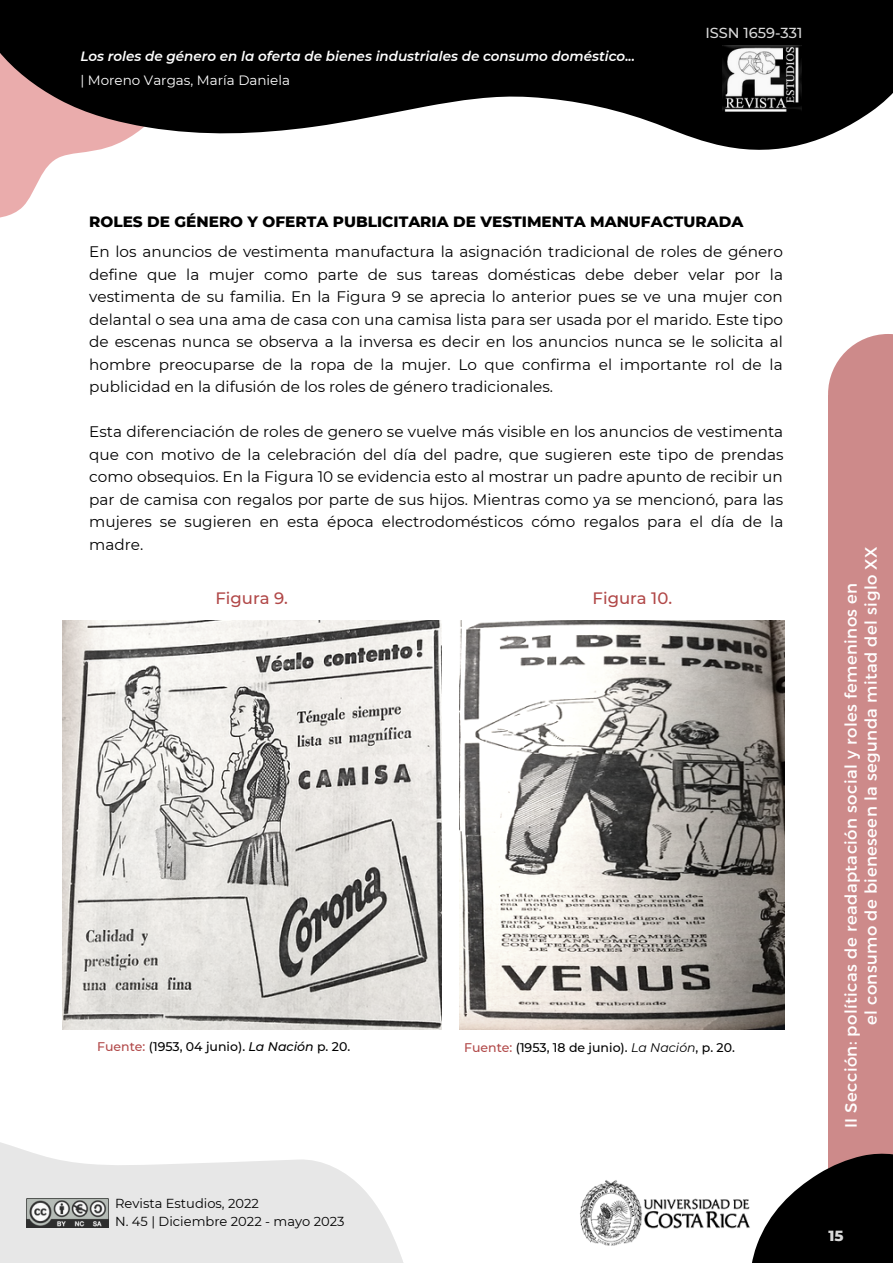
<style>
.page{position:relative;width:893px;height:1264px;background:#fff}
.page>*{position:absolute;margin:0;border:0;box-sizing:border-box;transform-origin:0 0}
.t1{font:16.5px/20.2px "Montserrat";letter-spacing:.025em;color:#fff}
.t2{font:500 16.5px "Montserrat";color:#b14848}
.t3{font:15.3px/22.5px "Montserrat";color:#000;text-align:justify}
.t4{font:800 15.3px "Montserrat";color:#000}
.t5{font:800 15px "Montserrat";color:#d9d9d9}
.t6{font:500 14.55px "Montserrat";color:#d9d9d9}
.t7{font:italic 600 13.5px "Montserrat";color:#fff}
.t8{font:13.5px "Montserrat";color:#fff}
.t9{font:13.05px/17.4px "Montserrat";color:#000}
.t10{font:500 12.45px "Montserrat";color:#000}
.s1{color:#b14848}
.s2{font-style:italic}
.s3{font-weight:400;font-style:italic}
</style>
<div class="page">
<svg style="left:0;top:0;width:892px;height:218px;fill:#000"></svg>
<div style="left:828px;top:395px;width:64px;height:867px;background:#cd8a8a"></div>
<svg style="left:828px;top:334px;width:64px;height:61px"></svg>
<svg style="left:632px;top:866px;width:260px;height:396px"></svg>
<svg style="left:0;top:982px;width:464px;height:280px"></svg>
<img style="left:722px;top:45px;width:79px;height:71px">
<img style="left:580px;top:1178px;width:172px;height:70px">
<img style="left:27px;top:1198px;width:82px;height:28px">
<img style="left:62px;top:620px;width:379px;height:409px">
<img style="left:459px;top:620px;width:325px;height:409px">
<p class="t7" style="left:80px;top:48px;width:556px">Los roles de género en la oferta de bienes industriales de consumo doméstico...</p>
<p class="t8" style="left:80px;top:72px;width:211px">| Moreno Vargas, María Daniela</p>
<p class="t6" style="left:705px;top:24px;width:99px">ISSN 1659-331</p>
<p class="t4" style="left:89px;top:213px;width:655px">ROLES DE GÉNERO Y OFERTA PUBLICITARIA DE VESTIMENTA MANUFACTURADA</p>
<p class="t3" style="left:89px;top:240px;width:695px">En los anuncios de vestimenta manufactura la asignación tradicional de roles de género define que la mujer como parte de sus tareas domésticas debe deber velar por la vestimenta de su familia. En la Figura 9 se aprecia lo anterior pues se ve una mujer con delantal o sea una ama de casa con una camisa lista para ser usada por el marido. Este tipo de escenas nunca se observa a la inversa es decir en los anuncios nunca se le solicita al hombre preocuparse de la ropa de la mujer. Lo que confirma el importante rol de la publicidad en la difusión de los roles de género tradicionales.</p>
<p class="t3" style="left:89px;top:420px;width:695px">Esta diferenciación de roles de genero se vuelve más visible en los anuncios de vestimenta que con motivo de la celebración del día del padre, que sugieren este tipo de prendas como obsequios. En la Figura 10 se evidencia esto al mostrar un padre apunto de recibir un par de camisa con regalos por parte de sus hijos. Mientras como ya se mencionó, para las mujeres se sugieren en esta época electrodomésticos cómo regalos para el día de la madre.</p>
<p class="t2" style="left:215px;top:587px;width:74px">Figura 9.</p>
<p class="t2" style="left:592px;top:587px;width:81px">Figura 10.</p>
<p class="t10" style="left:97px;top:1038px;width:254px"><span class="s1">Fuente:</span> (1953, 04 junio). <span class="s2">La Nación</span> p. 20.</p>
<p class="t9" style="left:115px;top:1194px;width:231px">Revista Estudios, 2022<br>N. 45 | Diciembre 2022 - mayo 2023</p>
<p class="t10" style="left:464px;top:1039px;width:272px"><span class="s1">Fuente:</span> (1953, 18 de junio). <span class="s3">La Nación</span>, p. 20.</p>
<p class="t1" style="left:839px;top:1025px;width:480px;text-indent:-103px;rotate:-90deg">II Sección: políticas de readaptación social y roles femeninos en<br>el consumo de bieneseen la segunda mitad del siglo XX</p>
<p class="t5" style="left:828px;top:1225px;width:17px">15</p>
</div>
